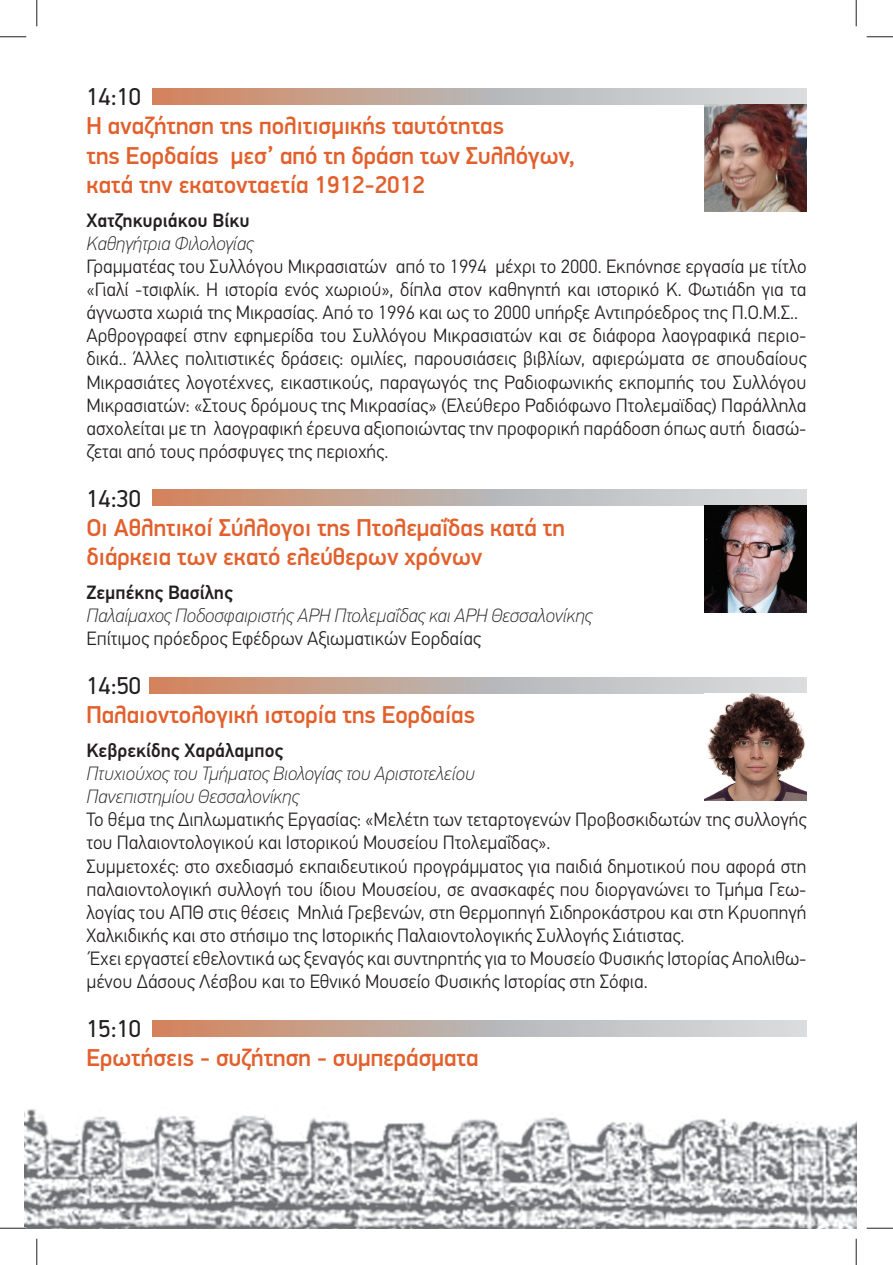
<style>
.page{position:relative;width:893px;height:1265px;background:#fff}
.page>*{position:absolute;margin:0;border:0;box-sizing:border-box;transform-origin:0 0}
.t1{font:500 24.5px/29.4px "PF Din Display Pro";color:#e2602c}
.t2{font:24.5px "PF Din Display Pro";color:#231f20}
.t3{font:300 19.25px/23.1px "PF Din Text Pro";color:#231f20}
.t4{font:italic 100 19.25px/23.1px "PF Din Text Pro";color:#231f20}
.t5{font:500 19.25px "PF Din Text Pro";color:#231f20}
</style>
<div class="page">
<img style="left:24px;top:1109px;width:831px;height:118px">
<svg style="left:152px;top:88px;width:654px;height:16px;background:#c7b3a9"></svg>
<img style="left:704px;top:104px;width:102px;height:107px">
<svg style="left:153px;top:489px;width:653px;height:16px;background:#c7b3a9"></svg>
<svg style="left:150px;top:677px;width:656px;height:16px;background:#c7b3a9"></svg>
<svg style="left:152px;top:1020px;width:654px;height:16px;background:#c7b3a9"></svg>
<img style="left:704px;top:505px;width:102px;height:107px">
<img style="left:704px;top:693px;width:102px;height:107px">
<hr style="left:0;top:1226px;width:26px;height:2px;background:#fff">
<svg style="left:0;top:36px;width:26px;height:1px"></svg>
<svg style="left:866px;top:36px;width:26px;height:1px"></svg>
<svg style="left:0;top:1227px;width:26px;height:1px"></svg>
<svg style="left:866px;top:1227px;width:26px;height:1px"></svg>
<svg style="left:36px;top:0;width:1px;height:26px"></svg>
<svg style="left:36px;top:1238px;width:1px;height:26px"></svg>
<svg style="left:855px;top:0;width:1px;height:26px"></svg>
<svg style="left:855px;top:1238px;width:1px;height:26px"></svg>
<p class="t2" style="left:86px;top:87px;width:56px">14:10</p>
<p class="t1" style="left:86px;top:113px;width:490px">Η αναζήτηση της πολιτισμικής ταυτότητας<br>της Εορδαίας μεσ’ από τη δράση των Συλλόγων, κατά την εκατονταετία 1912-2012</p>
<p class="t5" style="left:86px;top:213px;width:165px">Χατζηκυριάκου Βίκυ</p>
<p class="t4" style="left:86px;top:233px;width:169px">Καθηγήτρια Φιλολογίας</p>
<p class="t3" style="left:86px;top:256px;width:721px">Γραμματέας του Συλλόγου Μικρασιατών από το 1994 μέχρι το 2000. Εκπόνησε εργασία με τίτλο «Γιαλί -τσιφλίκ. Η ιστορία ενός χωριού», δίπλα στον καθηγητή και ιστορικό Κ. Φωτιάδη για τα άγνωστα χωριά της Μικρασίας. Από το 1996 και ως το 2000 υπήρξε Αντιπρόεδρος της Π.Ο.Μ.Σ..<br>Αρθρογραφεί στην εφημερίδα του Συλλόγου Μικρασιατών και σε διάφορα λαογραφικά περιο&shy;δικά.. Άλλες πολιτιστικές δράσεις: ομιλίες, παρουσιάσεις βιβλίων, αφιερώματα σε σπουδαίους Μικρασιάτες λογοτέχνες, εικαστικούς, παραγωγός της Ραδιοφωνικής εκπομπής του Συλλόγου Μικρασιατών: «Στους δρόμους της Μικρασίας» (Ελεύθερο Ραδιόφωνο Πτολεμαϊδας) Παράλληλα ασχολείται με τη λαογραφική έρευνα αξιοποιώντας την προφορική παράδοση όπως αυτή διασώ&shy;ζεται από τους πρόσφυγες της περιοχής.</p>
<p class="t2" style="left:86px;top:489px;width:56px">14:30</p>
<p class="t1" style="left:86px;top:515px;width:480px">Οι Αθλητικοί Σύλλογοι της Πτολεμαΐδας κατά τη διάρκεια των εκατό ελεύθερων χρόνων</p>
<p class="t5" style="left:86px;top:585px;width:148px">Ζεμπέκης Βασίλης</p>
<p class="t4" style="left:86px;top:605px;width:507px">Παλαίμαχος Ποδοσφαιριστής ΑΡΗ Πτολεμαΐδας και ΑΡΗ Θεσσαλονίκης</p>
<p class="t3" style="left:86px;top:628px;width:396px">Επίτιμος πρόεδρος Εφέδρων Αξιωματικών Εορδαίας</p>
<p class="t2" style="left:86px;top:676px;width:56px">14:50</p>
<p class="t1" style="left:86px;top:702px;width:390px">Παλαιοντολογική ιστορία της Εορδαίας</p>
<p class="t5" style="left:86px;top:742px;width:198px">Κεβρεκίδης Χαράλαμπος</p>
<p class="t4" style="left:86px;top:763px;width:389px">Πτυχιούχος του Τμήματος Βιολογίας του Αριστοτελείου<br>Πανεπιστημίου Θεσσαλονίκης</p>
<p class="t3" style="left:86px;top:809px;width:721px">Το θέμα της ∆ιπλωματικής Εργασίας: «Μελέτη των τεταρτογενών Προβοσκιδωτών της συλλογής του Παλαιοντολογικού και Ιστορικού Μουσείου Πτολεμαΐδας».<br>Συμμετοχές: στο σχεδιασμό εκπαιδευτικού προγράμματος για παιδιά δημοτικού που αφορά στη παλαιοντολογική συλλογή του ίδιου Μουσείου, σε ανασκαφές που διοργανώνει το Τμήμα Γεω&shy;λογίας του ΑΠΘ στις θέσεις Μηλιά Γρεβενών, στη Θερμοπηγή Σιδηροκάστρου και στη Κρυοπηγή Χαλκιδικής και στο στήσιμο της Ιστορικής Παλαιοντολογικής Συλλογής Σιάτιστας.<br>Έχει εργαστεί εθελοντικά ως ξεναγός και συντηρητής για το Μουσείο Φυσικής Ιστορίας Απολιθω&shy;μένου ∆άσους Λέσβου και το Εθνικό Μουσείο Φυσικής Ιστορίας στη Σόφια.</p>
<p class="t2" style="left:86px;top:1019px;width:56px">15:10</p>
<p class="t1" style="left:86px;top:1045px;width:393px">Ερωτήσεις - συζήτηση - συμπεράσματα</p>
</div>
